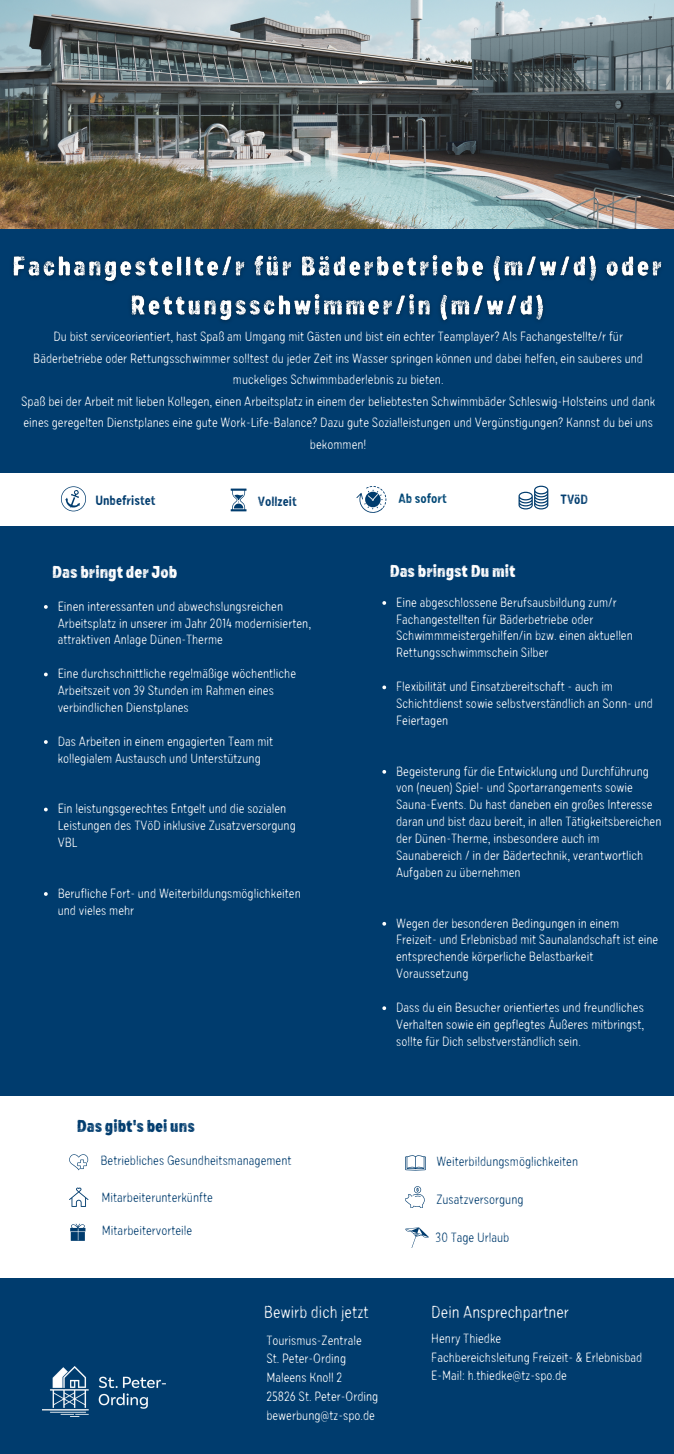
<style>
.page{position:relative;width:674px;height:1454px;background:#fff}
.page>*{position:absolute;margin:0;border:0;box-sizing:border-box;transform-origin:0 0}
.t1{font:17.5px "Draft Natural F";color:#fff}
.t2{font:900 17.38px "Draft Natural F";color:#fff}
.t3{font:900 17.38px "Draft Natural F";color:#003c6e}
.t4{font:13.62px/16.9px "Draft Natural F";color:#fff}
.t5{font:13.62px "Draft Natural F";color:#003c6e}
.t6{font:700 13.62px "Draft Natural F";color:#003c6e}
.t7{font:700 13.62px "Draft Natural F";color:#004775}
</style>
<div class="page">
<div style="left:0;top:0;width:673px;height:1453px;background:#003c6e"></div>
<img style="left:43px;top:1366px;width:122px;height:49px">
<img style="left:0;top:0;width:673px;height:229px">
<div style="left:0;top:473px;width:673px;height:53px;background:#fff"></div>
<svg style="left:230px;top:488px;width:16px;height:23px"></svg>
<svg style="left:61px;top:486px;width:25px;height:25px"></svg>
<svg style="left:356px;top:486px;width:30px;height:27px"></svg>
<svg style="left:518px;top:485px;width:30px;height:24px"></svg>
<div style="left:0;top:1096px;width:673px;height:181px;background:#fff"></div>
<svg style="left:69px;top:1154px;width:20px;height:16px"></svg>
<svg style="left:405px;top:1155px;width:20px;height:15px"></svg>
<svg style="left:69px;top:1187px;width:19px;height:19px"></svg>
<svg style="left:70px;top:1223px;width:15px;height:17px"></svg>
<svg style="left:405px;top:1186px;width:20px;height:21px"></svg>
<svg style="left:405px;top:1227px;width:23px;height:20px"></svg>
<img style="left:12px;top:255px;width:650px;height:67px">
<svg style="left:44px;top:605px;width:4px;height:3px"></svg>
<svg style="left:44px;top:672px;width:4px;height:4px"></svg>
<svg style="left:44px;top:740px;width:4px;height:3px"></svg>
<svg style="left:44px;top:807px;width:4px;height:4px"></svg>
<svg style="left:44px;top:892px;width:4px;height:3px"></svg>
<svg style="left:382px;top:601px;width:4px;height:3px"></svg>
<svg style="left:382px;top:685px;width:4px;height:4px"></svg>
<svg style="left:382px;top:770px;width:4px;height:3px"></svg>
<svg style="left:382px;top:921px;width:4px;height:4px"></svg>
<h4 class="t4" style="left:33px;top:326px;width:611px;line-height:21.5px;text-align:center">Du bist serviceorientiert, hast Spaß am Umgang mit Gästen und bist ein echter Teamplayer? Als Fachangestellte/r für<br>Bäderbetriebe oder Rettungsschwimmer solltest du jeder Zeit ins Wasser springen können und dabei helfen, ein sauberes und muckeliges Schwimmbaderlebnis zu bieten.</h4>
<h2 class="t4" style="left:21px;top:390px;width:635px;line-height:21.5px;text-align:center">Spaß bei der Arbeit mit lieben Kollegen, einen Arbeitsplatz in einem der beliebtesten Schwimmbäder Schleswig-Holsteins und dank eines geregelten Dienstplanes eine gute Work-Life-Balance? Dazu gute Sozialleistungen und Vergünstigungen? Kannst du bei uns bekommen!</h2>
<h2 class="t6" style="left:95px;top:491px;width:61px">Unbefristet</h2>
<p class="t7" style="left:398px;top:489px;width:50px">Ab sofort</p>
<p class="t6" style="left:560px;top:491px;width:29px">TVöD</p>
<p class="t6" style="left:258px;top:492px;width:40px">Vollzeit</p>
<p class="t2" style="left:52px;top:560px;width:126px">Das bringt der Job</p>
<p class="t2" style="left:389px;top:559px;width:127px">Das bringst Du mit</p>
<p class="t4" style="left:58px;top:598px;width:255px">Einen interessanten und abwechslungsreichen<br>Arbeitsplatz in unserer im Jahr 2014 modernisierten, attraktiven Anlage Dünen-Therme</p>
<p class="t4" style="left:58px;top:665px;width:240px">Eine durchschnittliche regelmäßige wöchentliche<br>Arbeitszeit von 39 Stunden im Rahmen eines verbindlichen Dienstplanes</p>
<p class="t4" style="left:58px;top:733px;width:217px">Das Arbeiten in einem engagierten Team mit kollegialem Austausch und Unterstützung</p>
<p class="t4" style="left:58px;top:800px;width:239px">Ein leistungsgerechtes Entgelt und die sozialen<br>Leistungen des TVöD inklusive Zusatzversorgung<br>VBL</p>
<p class="t4" style="left:58px;top:884px;width:244px">Berufliche Fort- und Weiterbildungsmöglichkeiten und vieles mehr</p>
<p class="t4" style="left:396px;top:594px;width:238px">Eine abgeschlossene Berufsausbildung zum/r Fachangestellten für Bäderbetriebe oder Schwimmmeistergehilfen/in bzw. einen aktuellen Rettungsschwimmschein Silber</p>
<p class="t4" style="left:396px;top:678px;width:258px">Flexibilität und Einsatzbereitschaft - auch im<br>Schichtdienst sowie selbstverständlich an Sonn- und<br>Feiertagen</p>
<p class="t4" style="left:396px;top:762px;width:267px">Begeisterung für die Entwicklung und Durchführung von (neuen) Spiel- und Sportarrangements sowie Sauna-Events. Du hast daneben ein großes Interesse daran und bist dazu bereit, in allen Tätigkeitsbereichen der Dünen-Therme, insbesondere auch im Saunabereich / in der Bädertechnik, verantwortlich Aufgaben zu übernehmen</p>
<p class="t4" style="left:396px;top:914px;width:263px">Wegen der besonderen Bedingungen in einem Freizeit- und Erlebnisbad mit Saunalandschaft ist eine entsprechende körperliche Belastbarkeit Voraussetzung</p>
<p class="t4" style="left:396px;top:999px;width:249px;text-align:justify">Dass du ein Besucher orientiertes und freundliches Verhalten sowie ein gepflegtes Äußeres mitbringst, sollte für Dich selbstverständlich sein.</p>
<p class="t3" style="left:77px;top:1114px;width:119px">Das gibt's bei uns</p>
<p class="t5" style="left:100px;top:1151px;width:192px">Betriebliches Gesundheitsmanagement</p>
<p class="t5" style="left:436px;top:1152px;width:143px">Weiterbildungsmöglichkeiten</p>
<p class="t5" style="left:101px;top:1187px;width:113px">Mitarbeiterunterkünfte</p>
<p class="t5" style="left:102px;top:1221px;width:92px">Mitarbeitervorteile</p>
<h2 class="t5" style="left:436px;top:1190px;width:89px">Zusatzversorgung</h2>
<p class="t5" style="left:435px;top:1228px;width:75px">30 Tage Urlaub</p>
<p class="t1" style="left:264px;top:1300px;width:106px">Bewirb dich jetzt</p>
<p class="t1" style="left:431px;top:1300px;width:139px">Dein Ansprechpartner</p>
<p class="t4" style="left:266px;top:1331px;width:97px">Tourismus-Zentrale</p>
<h4 class="t4" style="left:266px;top:1350px;width:81px">St. Peter-Ording</h4>
<p class="t4" style="left:266px;top:1369px;width:77px">Maleens Knoll 2</p>
<h4 class="t4" style="left:266px;top:1386px;width:113px;line-height:18.8px">25826 St. Peter-Ording bewerbung@tz-spo.de</h4>
<p class="t4" style="left:431px;top:1329px;width:72px">Henry Thiedke</p>
<h4 class="t4" style="left:431px;top:1348px;width:212px">Fachbereichsleitung Freizeit- &amp; Erlebnisbad</h4>
<p class="t4" style="left:431px;top:1367px;width:137px">E-Mail: h.thiedke@tz-spo.de</p>
</div>
